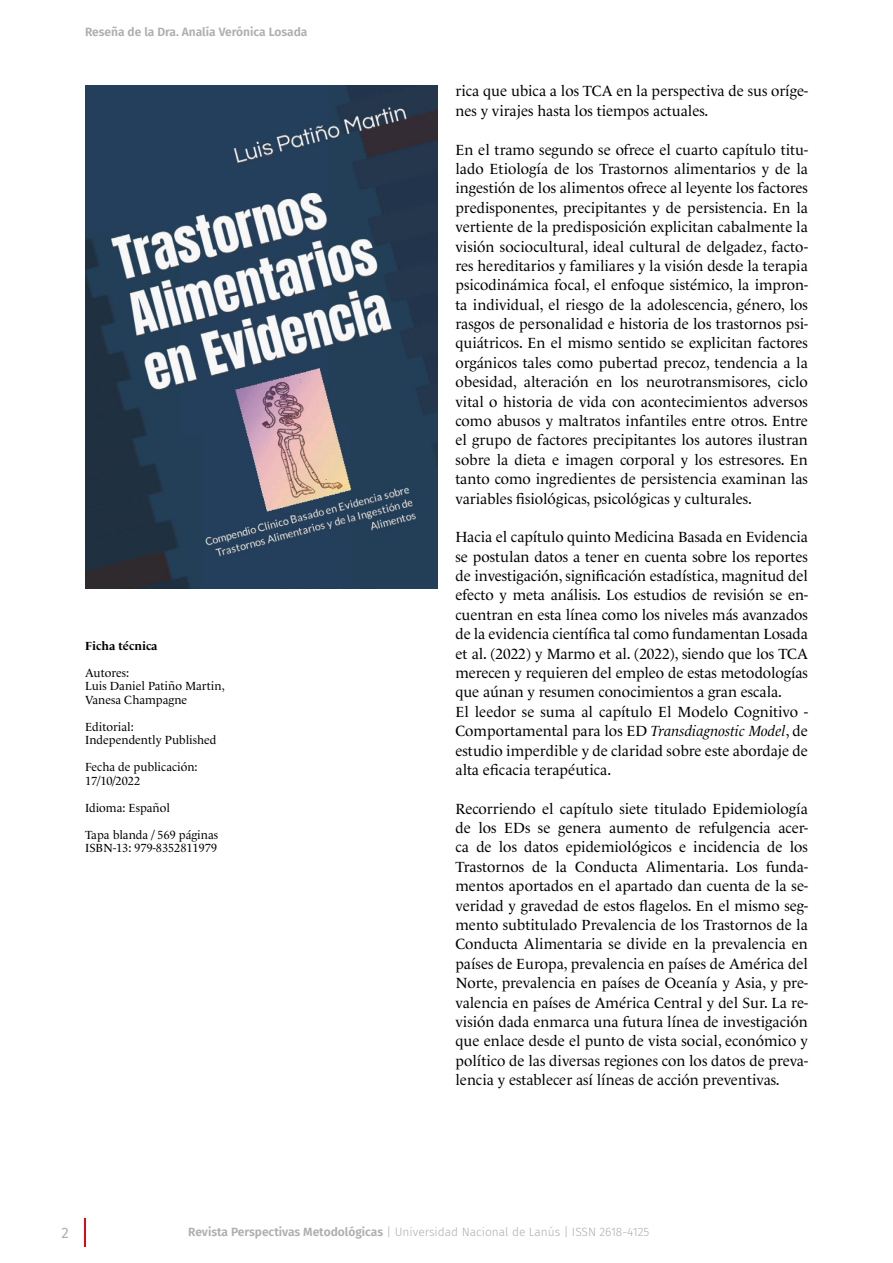
<style>
.page{position:relative;width:893px;height:1263px;background:#fff}
.page>*{position:absolute;margin:0;border:0;box-sizing:border-box;transform-origin:0 0}
.t1{font:15px/19.4px "Le Monde Livre Std";letter-spacing:-.005em;color:#000}
.t2{font:15px "Fira Sans";color:#aeaeae}
.t3{font:12px/13.5px "Le Monde Livre Std";color:#000}
.t4{font:300 12px "Fira Sans";color:#aeaeae}
.t5{font:600 12px "Fira Sans";color:#aeaeae}
.t6{font:700 12px "Le Monde Livre Std";color:#000}
.s1{font-style:italic}
.s2{font-weight:600}
</style>
<div class="page">
<hr style="left:84px;top:1218px;width:2px;height:28px;background:#e30613">
<img style="left:85px;top:85px;width:352px;height:504px">
<p class="t5" style="left:85px;top:22px;width:224px">Reseña de la Dra. Analía Verónica Losada</p>
<p class="t6" style="left:85px;top:639px;width:74px">Ficha técnica</p>
<p class="t3" style="left:85px;top:666px;width:141px">Autores:<br>Luis Daniel Patiño Martin,<br>Vanesa Champagne</p>
<p class="t3" style="left:85px;top:720px;width:133px">Editorial:<br>Independently Published</p>
<p class="t3" style="left:85px;top:760px;width:114px">Fecha de publicación:<br>17/10/2022</p>
<p class="t3" style="left:85px;top:801px;width:86px">Idioma: Español</p>
<p class="t3" style="left:85px;top:828px;width:135px">Tapa blanda / 569 páginas<br>ISBN-13: 979-8352811979</p>
<p class="t1" style="left:455px;top:82px;width:354px">rica que ubica a los TCA en la perspectiva de sus oríge&shy;nes y virajes hasta los tiempos actuales.</p>
<p class="t1" style="left:455px;top:140px;width:354px;text-align:justify">En el tramo segundo se ofrece el cuarto capítulo titu&shy;lado Etiología de los Trastornos alimentarios y de la ingestión de los alimentos ofrece al leyente los factores predisponentes, precipitantes y de persistencia. En la vertiente de la predisposición explicitan cabalmente la visión sociocultural, ideal cultural de delgadez, facto&shy;res hereditarios y familiares y la visión desde la terapia psicodinámica focal, el enfoque sistémico, la impron&shy;ta individual, el riesgo de la adolescencia, género, los rasgos de personalidad e historia de los trastornos psi&shy;quiátricos. En el mismo sentido se explicitan factores orgánicos tales como pubertad precoz, tendencia a la obesidad, alteración en los neurotransmisores, ciclo vital o historia de vida con acontecimientos adversos como abusos y maltratos infantiles entre otros. Entre el grupo de factores precipitantes los autores ilustran sobre la dieta e imagen corporal y los estresores. En tanto como ingredientes de persistencia examinan las variables fisiológicas, psicológicas y culturales.</p>
<p class="t1" style="left:455px;top:527px;width:354px">Hacia el capítulo quinto Medicina Basada en Evidencia se postulan datos a tener en cuenta sobre los reportes de investigación, significación estadística, magnitud del efecto y meta análisis. Los estudios de revisión se en&shy;cuentran en esta línea como los niveles más avanzados de la evidencia científica tal como fundamentan Losada et al. (2022) y Marmo et al. (2022), siendo que los TCA merecen y requieren del empleo de estas metodologías que aúnan y resumen conocimientos a gran escala.<br>El leedor se suma al capítulo El Modelo Cognitivo - Comportamental para los ED <span class="s1">Transdiagnostic Model</span>, de estudio imperdible y de claridad sobre este abordaje de alta eficacia terapéutica.</p>
<p class="t1" style="left:455px;top:799px;width:354px;text-align:justify">Recorriendo el capítulo siete titulado Epidemiología de los EDs se genera aumento de refulgencia acer&shy;ca de los datos epidemiológicos e incidencia de los Trastornos de la Conducta Alimentaria. Los funda&shy;mentos aportados en el apartado dan cuenta de la se&shy;veridad y gravedad de estos flagelos. En el mismo seg&shy;mento subtitulado Prevalencia de los Trastornos de la Conducta Alimentaria se divide en la prevalencia en países de Europa, prevalencia en países de América del Norte, prevalencia en países de Oceanía y Asia, y pre&shy;valencia en países de América Central y del Sur. La re&shy;visión dada enmarca una futura línea de investigación que enlace desde el punto de vista social, económico y político de las diversas regiones con los datos de preva&shy;lencia y establecer así líneas de acción preventivas.</p>
<p class="t2" style="left:61px;top:1222px;width:9px">2</p>
<p class="t4" style="left:188px;top:1223px;width:463px"><span class="s2">Revista Perspectivas Metodológicas</span> | Universidad Nacional de Lanús | ISSN 2618-4125</p>
</div>
